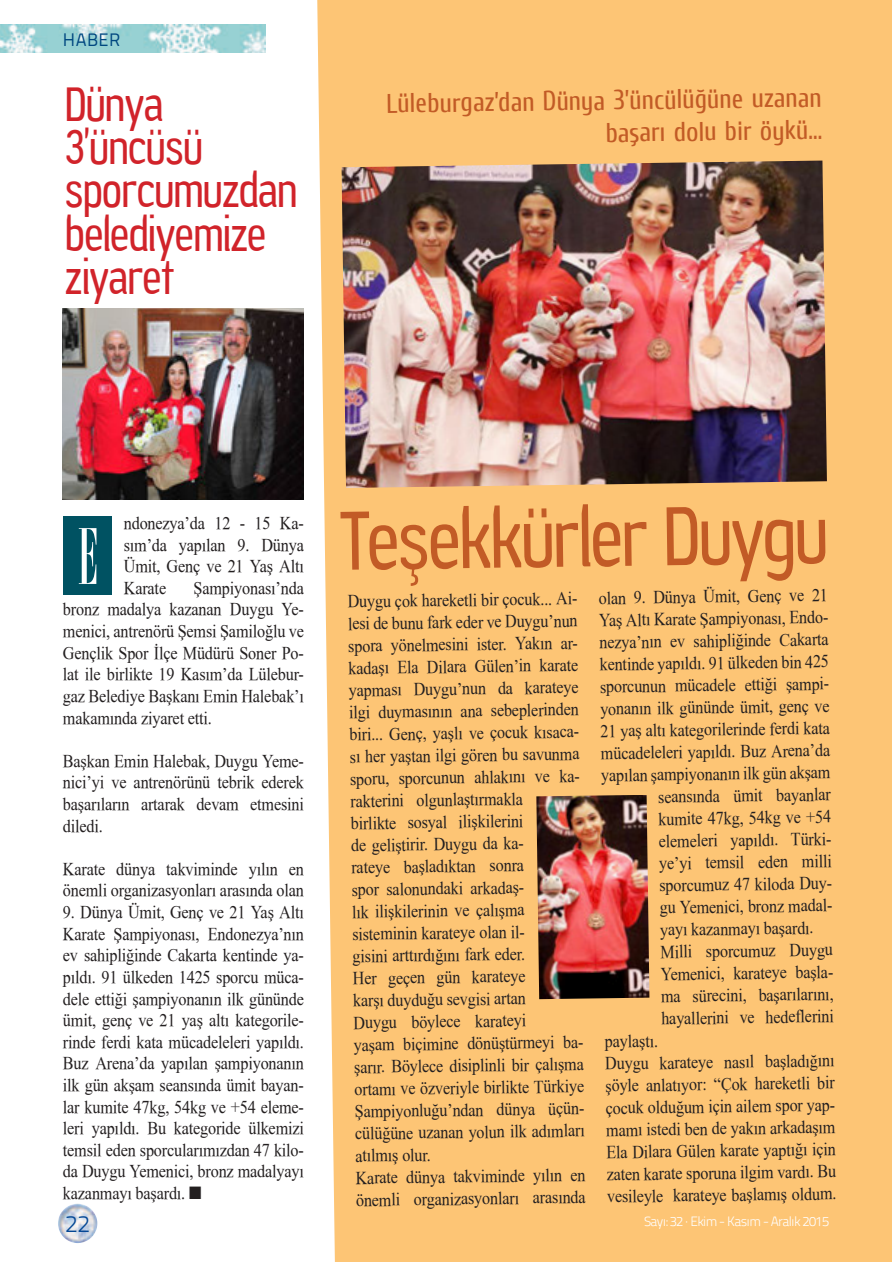
<style>
.page{position:relative;width:892px;height:1262px;background:#fff}
.page>*{position:absolute;margin:0;border:0;box-sizing:border-box;transform-origin:0 0}
.t1{font:83.7px "Bordeaux Roman Bold Let Plain";color:#fff}
.t2{font:78px "Jesaya Free";color:#c25b26;scale:.9 1}
.t3{font:45.75px/43.3px "Jesaya Free";letter-spacing:-.005em;color:#d1232a;scale:.9 1}
.t4{font:27px/32.8px "Cuprum FFU";color:#c25b26}
.t5{font:23.7px "Titillium Text 25 L 250 wt";color:#054895}
.t6{font:18px/22.2px "TR Times New Roman";letter-spacing:-.01em;color:#231f20;text-align:justify;scale:.9 1}
.t7{font:18px "Titillium Text 25 L 400 wt";letter-spacing:.025em;color:#004780}
.t8{font:13.5px "Titillium Text 25 L 250 wt";letter-spacing:-.05em;color:#fff}
</style>
<div class="page">
<div style="left:317px;top:0;width:574px;height:1261px;background:#fdc575"></div>
<svg style="left:60px;top:1206px;width:8px;height:8px"></svg>
<img style="left:0;top:25px;width:266px;height:28px">
<div style="left:63px;top:516px;width:49px;height:78px;background:#005262"></div>
<img style="left:63px;top:308px;width:241px;height:191px">
<img style="left:536px;top:794px;width:113px;height:204px">
<img style="left:341px;top:160px;width:485px;height:328px">
<p class="t7" style="left:63px;top:26px;width:59px">HABER</p>
<h3 class="t3" style="left:65px;top:82px;width:259px">Dünya<br>3’üncüsü sporcumuzdan belediyemize ziyaret</h3>
<h3 class="t4" style="left:604px;top:83px;width:227px;text-indent:-219px;rotate:-1deg">Lüleburgaz’dan Dünya 3’üncülüğüne uzanan başarı dolu bir öykü...</h3>
<p class="t6" style="left:124px;top:511px;width:202px;line-height:21.6px">ndonezya’da 12 - 15 Ka&shy;sım’da yapılan 9. Dünya Ümit, Genç ve 21 Yaş Altı Karate</p>
<h1 class="t1" style="left:77px;top:518px;width:22px">E</h1>
<p class="t6" style="left:63px;top:576px;width:269px;line-height:21.6px;text-indent:131px">Şampiyonası’nda bronz madalya kazanan Duygu Ye&shy;menici, antrenörü Şemsi Şamiloğlu ve Gençlik Spor İlçe Müdürü Soner Po&shy;lat ile birlikte 19 Kasım’da Lülebur&shy;gaz Belediye Başkanı Emin Halebak’ı makamında ziyaret etti.</p>
<p class="t6" style="left:63px;top:749px;width:269px;line-height:21.6px">Başkan Emin Halebak, Duygu Yeme&shy;nici’yi ve antrenörünü tebrik ederek başarıların artarak devam etmesini diledi.</p>
<p class="t6" style="left:63px;top:857px;width:269px;line-height:21.6px">Karate dünya takviminde yılın en önemli organizasyonları arasında olan</p>
<p class="t6" style="left:63px;top:900px;width:269px;line-height:21.6px">9. Dünya Ümit, Genç ve 21 Yaş Altı Karate Şampiyonası, Endonezya’nın ev sahipliğinde Cakarta kentinde ya&shy;pıldı. 91 ülkeden 1425 sporcu müca&shy;dele ettiği şampiyonanın ilk gününde ümit, genç ve 21 yaş altı kategorile&shy;rinde ferdi kata mücadeleleri yapıldı.<br>Buz Arena’da yapılan şampiyonanın ilk gün akşam seansında ümit bayan&shy;lar kumite 47kg, 54kg ve +54 eleme&shy;leri yapıldı. Bu kategoride ülkemizi temsil eden sporcularımızdan 47 kilo&shy;da Duygu Yemenici, bronz madalyayı kazanmayı başardı. ■</p>
<h3 class="t5" style="left:65px;top:1206px;width:27px">22</h3>
<h2 class="t2" style="left:339px;top:496px;width:543px;rotate:-1deg">Teşekkürler Duygu</h2>
<p class="t6" style="left:345px;top:590px;width:263px;text-align:left;rotate:-1deg">Duygu çok hareketli bir çocuk... Ai&shy;lesi de bunu fark eder ve Duygu’nun spora yönelmesini ister. Yakın ar&shy;kadaşı Ela Dilara Gülen’in karate yapması Duygu’nun da karateye ilgi duymasının ana sebeplerinden biri... Genç, yaşlı ve çocuk kısaca&shy;sı her yaştan ilgi gören bu savunma sporu, sporcunun ahlakını ve ka&shy;rakterini olgunlaştırmakla<br>birlikte sosyal ilişkilerini<br>de geliştirir. Duygu da ka-<br>rateye başladıktan sonra<br>spor salonundaki arkadaş-<br>lık ilişkilerinin ve çalışma sisteminin karateye olan il-<br>gisini arttırdığını fark eder.<br>Her geçen gün karateye<br>karşı duyduğu sevgisi artan<br>Duygu böylece karateyi<br>yaşam biçimine dönüştürmeyi ba&shy;şarır. Böylece disiplinli bir çalışma ortamı ve özveriyle birlikte Türkiye<br>Şampiyonluğu’ndan dünya üçün&shy;cülüğüne uzanan yolun ilk adımları atılmış olur.<br>Karate dünya takviminde yılın en önemli organizasyonları arasında</p>
<p class="t6" style="left:598px;top:586px;width:256px;rotate:-1deg">olan 9. Dünya Ümit, Genç ve 21</p>
<p class="t6" style="left:598px;top:609px;width:260px;rotate:-1deg">Yaş Altı Karate Şampiyonası, Endo-</p>
<p class="t6" style="left:599px;top:631px;width:256px;rotate:-1deg">nezya’nın ev sahipliğinde Cakarta</p>
<p class="t6" style="left:599px;top:653px;width:256px;rotate:-1deg">kentinde yapıldı. 91 ülkeden bin 425</p>
<p class="t6" style="left:599px;top:675px;width:260px;rotate:-1deg">sporcunun mücadele ettiği şampi-</p>
<p class="t6" style="left:599px;top:697px;width:256px;rotate:-1deg">yonanın ilk gününde ümit, genç ve</p>
<p class="t6" style="left:600px;top:719px;width:256px;rotate:-1deg">21 yaş altı kategorilerinde ferdi kata</p>
<p class="t6" style="left:600px;top:741px;width:256px;rotate:-1deg">mücadeleleri yapıldı. Buz Arena’da</p>
<p class="t6" style="left:600px;top:764px;width:256px;rotate:-1deg">yapılan şampiyonanın ilk gün akşam</p>
<p class="t6" style="left:657px;top:785px;width:193px;rotate:-1deg">seansında ümit bayanlar</p>
<p class="t6" style="left:658px;top:807px;width:193px;rotate:-1deg">kumite 47kg, 54kg ve +54</p>
<p class="t6" style="left:658px;top:829px;width:197px;rotate:-1deg">elemeleri yapıldı. Türki-</p>
<p class="t6" style="left:658px;top:851px;width:193px;rotate:-1deg">ye’yi temsil eden milli</p>
<p class="t6" style="left:659px;top:873px;width:197px;rotate:-1deg">sporcumuz 47 kiloda Duy-</p>
<p class="t6" style="left:659px;top:896px;width:197px;rotate:-1deg">gu Yemenici, bronz madal-</p>
<p class="t6" style="left:659px;top:918px;width:172px;rotate:-1deg">yayı kazanmayı başardı.</p>
<p class="t6" style="left:659px;top:940px;width:193px;rotate:-1deg">Milli sporcumuz Duygu</p>
<p class="t6" style="left:660px;top:962px;width:197px;rotate:-1deg">Yemenici, karateye başla-</p>
<p class="t6" style="left:660px;top:984px;width:193px;rotate:-1deg">ma sürecini, başarılarını,</p>
<p class="t6" style="left:660px;top:1006px;width:193px;rotate:-1deg">hayallerini ve hedeflerini</p>
<p class="t6" style="left:604px;top:1029px;width:61px;rotate:-1deg">paylaştı.</p>
<p class="t6" style="left:604px;top:1052px;width:256px;rotate:-1deg">Duygu karateye nasıl başladığını</p>
<p class="t6" style="left:605px;top:1074px;width:256px;rotate:-1deg">şöyle anlatıyor: “Çok hareketli bir</p>
<p class="t6" style="left:605px;top:1096px;width:260px;rotate:-1deg">çocuk olduğum için ailem spor yap-</p>
<p class="t6" style="left:605px;top:1118px;width:256px;rotate:-1deg">mamı istedi ben de yakın arkadaşım</p>
<p class="t6" style="left:606px;top:1140px;width:256px;rotate:-1deg">Ela Dilara Gülen karate yaptığı için</p>
<p class="t6" style="left:606px;top:1162px;width:256px;rotate:-1deg">zaten karate sporuna ilgim vardı. Bu</p>
<p class="t6" style="left:606px;top:1184px;width:256px;rotate:-1deg">vesileyle karateye başlamış oldum.</p>
<p class="t8" style="left:643px;top:1210px;width:186px">Sayı: 32 · Ekim - Kasım - Aralık 2015</p>
</div>
